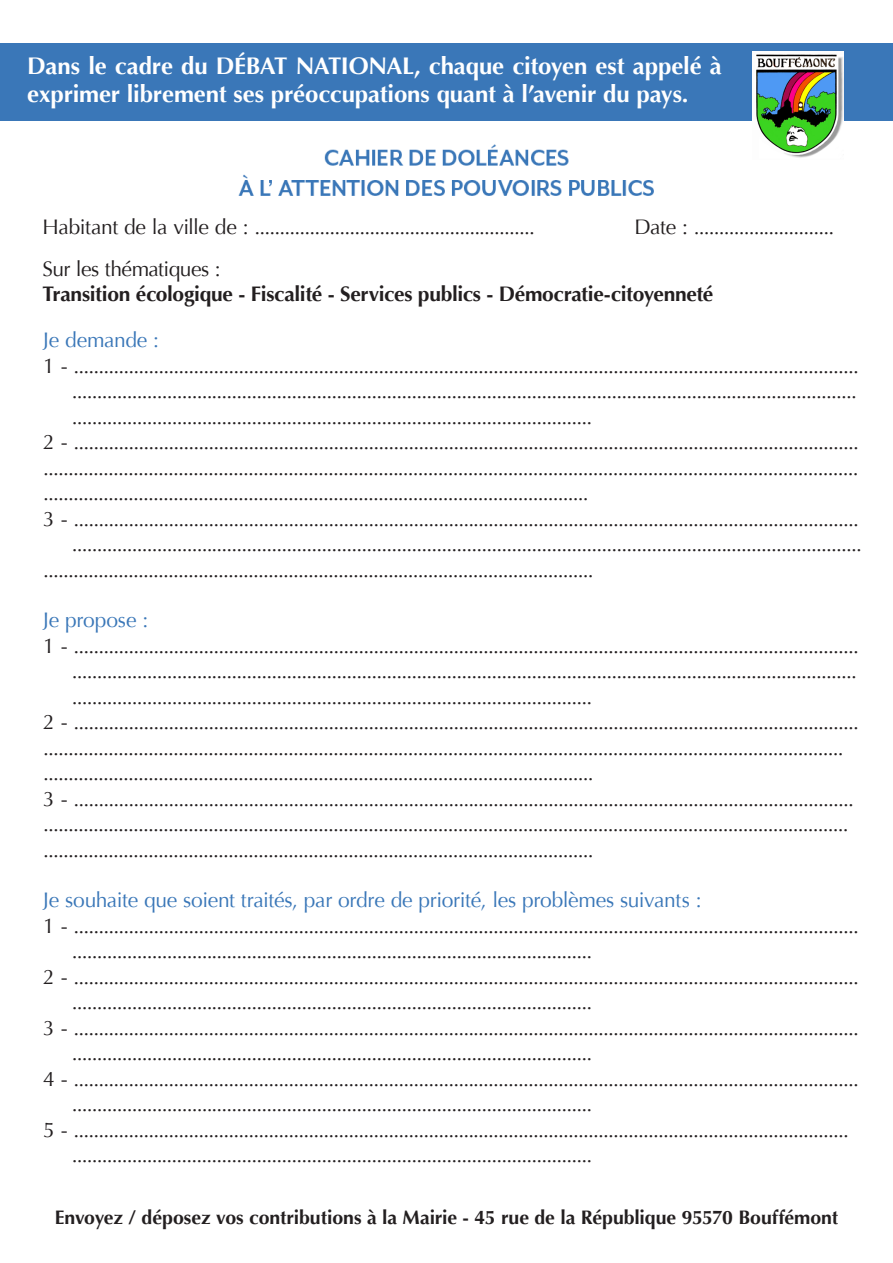
<style>
.page{position:relative;width:893px;height:1263px;background:#fff}
.page>*{position:absolute;margin:0;border:0;box-sizing:border-box;transform-origin:0 0}
.t1{font:700 24px/28.8px "Optima";letter-spacing:-.01em;color:#fff}
.t2{font:21px/25.5px "Optima";letter-spacing:-.025em;color:#231f20}
.t3{font:21px "Optima";letter-spacing:-.015em;color:#3a77b8}
.t4{font:700 21px "Optima";letter-spacing:-.02em;color:#231f20}
.t5{font:700 19.5px "Optima";letter-spacing:-.005em;color:#231f20}
</style>
<div class="page">
<div style="left:0;top:44px;width:893px;height:77px;background:#3a77b8"></div>
<img style="left:238px;top:144px;width:416px;height:52px">
<img style="left:753px;top:51px;width:90px;height:107px">
<p class="t1" style="left:27px;top:51px;width:696px">Dans le cadre du DÉBAT NATIONAL, chaque citoyen est appelé à exprimer librement ses préoccupations quant à l’avenir du pays.</p>
<p class="t2" style="left:43px;top:215px;width:494px">Habitant de la ville de : ........................................................</p>
<p class="t2" style="left:634px;top:215px;width:202px">Date : ............................</p>
<p class="t2" style="left:43px;top:257px;width:180px">Sur les thématiques :</p>
<p class="t4" style="left:43px;top:282px;width:672px">Transition écologique - Fiscalité - Services publics - Démocratie-citoyenneté</p>
<p class="t3" style="left:43px;top:328px;width:117px">Je demande :</p>
<p class="t2" style="left:43px;top:353px;width:817px">1 - .............................................................................................................................................................</p>
<p class="t2" style="left:72px;top:379px;width:787px">.............................................................................................................................................................</p>
<p class="t2" style="left:72px;top:404px;width:522px">........................................................................................................</p>
<p class="t2" style="left:43px;top:430px;width:817px;text-align:justify">2 - ............................................................................................................................................................. ................................................................................................................................................................... .............................................................................................................</p>
<p class="t2" style="left:43px;top:506px;width:817px">3 - .............................................................................................................................................................</p>
<p class="t2" style="left:43px;top:532px;width:820px;text-indent:28px">.............................................................................................................................................................. ..............................................................................................................</p>
<p class="t3" style="left:43px;top:608px;width:106px">Je propose :</p>
<p class="t2" style="left:43px;top:633px;width:817px">1 - .............................................................................................................................................................</p>
<p class="t2" style="left:72px;top:659px;width:787px">............................................................................................................................................................. ........................................................................................................</p>
<p class="t2" style="left:43px;top:710px;width:817px">2 - ............................................................................................................................................................. ................................................................................................................................................................ ..............................................................................................................</p>
<p class="t2" style="left:43px;top:786px;width:812px">3 - ............................................................................................................................................................ ................................................................................................................................................................. ..............................................................................................................</p>
<p class="t3" style="left:43px;top:888px;width:660px">Je souhaite que soient traités, par ordre de priorité, les problèmes suivants :</p>
<p class="t2" style="left:72px;top:913px;width:789px;text-indent:-28px">1 - ............................................................................................................................................................. ........................................................................................................</p>
<p class="t2" style="left:72px;top:964px;width:789px;text-indent:-28px">2 - ............................................................................................................................................................. ........................................................................................................</p>
<p class="t2" style="left:72px;top:1015px;width:789px;text-indent:-28px">3 - ............................................................................................................................................................. ........................................................................................................</p>
<p class="t2" style="left:72px;top:1066px;width:789px;text-indent:-28px">4 - ............................................................................................................................................................. ........................................................................................................</p>
<p class="t2" style="left:43px;top:1117px;width:807px">5 - ...........................................................................................................................................................</p>
<p class="t2" style="left:72px;top:1143px;width:522px">........................................................................................................</p>
<p class="t5" style="left:55px;top:1206px;width:785px">Envoyez / déposez vos contributions à la Mairie - 45 rue de la République 95570 Bouffémont</p>
</div>
